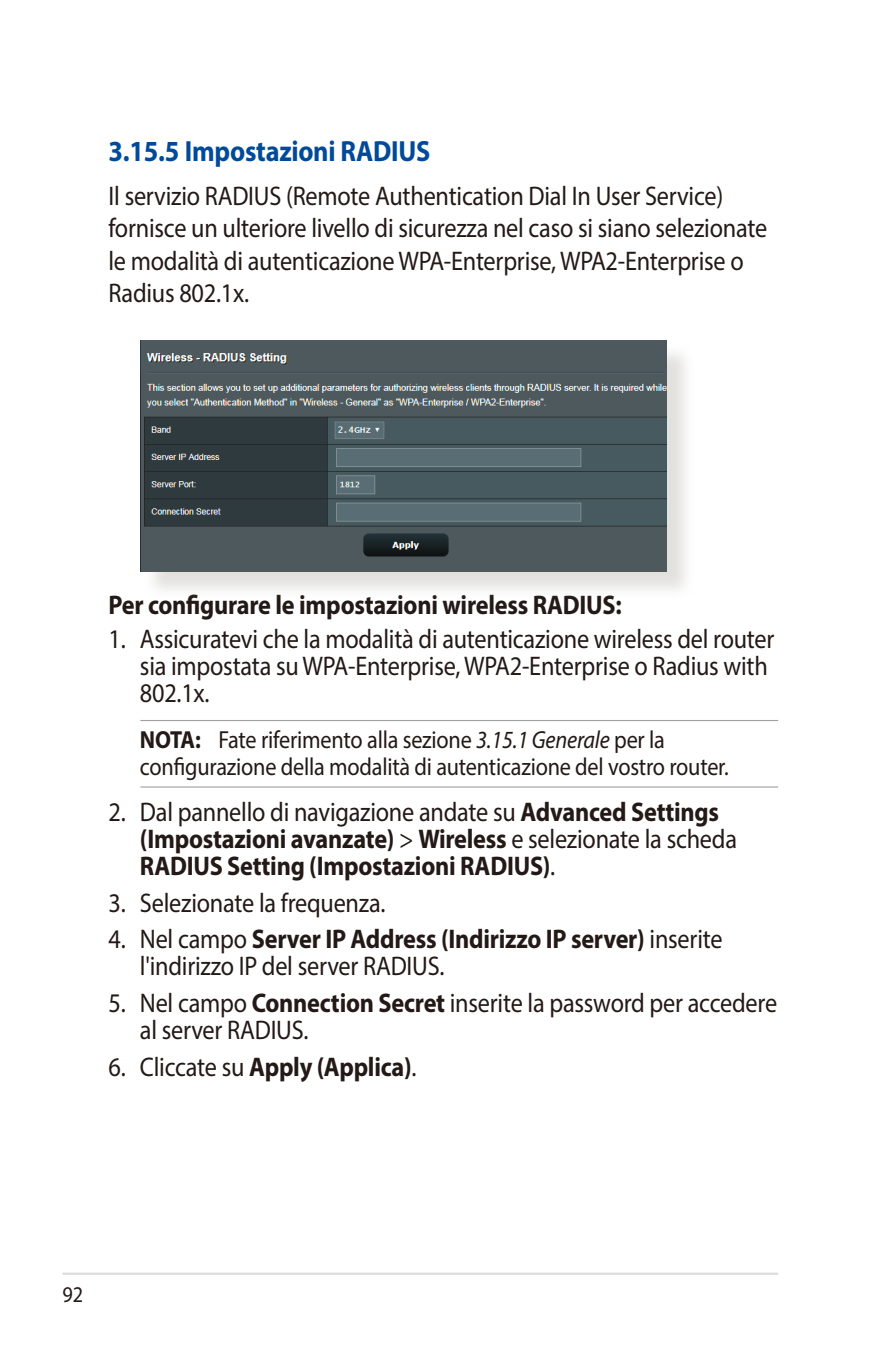
<style>
.page{position:relative;width:893px;height:1346px;background:#fff}
.page>*{position:absolute;margin:0;border:0;box-sizing:border-box;transform-origin:0 0}
.t1{font:700 29.25px "Myriad Pro";letter-spacing:-.01em;color:#004a99;scale:.9 1}
.t2{font:27px/27px "Myriad Pro";letter-spacing:-.01em;color:#231916;scale:.9 1}
.t3{font:700 27px/27px "Myriad Pro";letter-spacing:-.01em;color:#231916;scale:.9 1}
.t4{font:24.75px/27px "Myriad Pro";letter-spacing:-.01em;color:#231916;scale:.9 1}
.t5{font:22.5px "Myriad Pro";color:#231916;scale:.9 1}
.s1{font-weight:700}
.s2{font-style:italic}
.s3{font-weight:400}
</style>
<div class="page">
<hr style="left:63px;top:1272px;width:715px;height:3px;background:#dcdddd">
<hr style="left:140px;top:720px;width:638px;height:1px;background:#a0a0a1">
<hr style="left:140px;top:786px;width:638px;height:1px;background:#a0a0a1">
<div style="left:144px;top:344px;width:550px;height:256px;background:#d9d8d4;opacity:.75"></div>
<img style="left:140px;top:340px;width:527px;height:231px">
<p class="t1" style="left:108px;top:132px;width:359px">3.15.5 Impostazioni RADIUS</p>
<p class="t2" style="left:108px;top:179px;width:733px;line-height:32.4px">Il servizio RADIUS (Remote Authentication Dial In User Service) fornisce un ulteriore livello di sicurezza nel caso si siano selezionate le modalità di autenticazione WPA-Enterprise, WPA2-Enterprise o Radius 802.1x.</p>
<p class="t3" style="left:108px;top:590px;width:572px">Per configurare le impostazioni wireless RADIUS:</p>
<p class="t2" style="left:140px;top:625px;width:706px;text-indent:-31px">1. Assicuratevi che la modalità di autenticazione wireless del router sia impostata su WPA-Enterprise, WPA2-Enterprise o Radius with<br>802.1x.</p>
<p class="t4" style="left:140px;top:726px;width:656px"><span class="s1">NOTA:</span> Fate riferimento alla sezione <span class="s2">3.15.1 Generale</span> per la configurazione della modalità di autenticazione del vostro router.</p>
<p class="t3" style="left:140px;top:797px;width:665px;text-indent:-31px"><span class="s3">2. Dal pannello di navigazione andate su</span> Advanced Settings (Impostazioni avanzate) <span class="s3">&gt;</span> Wireless <span class="s3">e selezionate la scheda<br></span>RADIUS Setting (Impostazioni RADIUS)<span class="s3">.</span></p>
<p class="t2" style="left:108px;top:889px;width:309px">3. Selezionate la frequenza.</p>
<p class="t2" style="left:140px;top:925px;width:649px;text-indent:-31px">4. Nel campo <span class="s1">Server IP Address (Indirizzo IP server)</span> inserite l'indirizzo IP del server RADIUS.</p>
<p class="t2" style="left:140px;top:989px;width:709px;text-indent:-31px">5. Nel campo <span class="s1">Connection Secret</span> inserite la password per accedere al server RADIUS.</p>
<p class="t3" style="left:108px;top:1052px;width:344px"><span class="s3">6. Cliccate su</span> Apply (Applica)<span class="s3">.</span></p>
<p class="t5" style="left:63px;top:1281px;width:24px">92</p>
</div>
